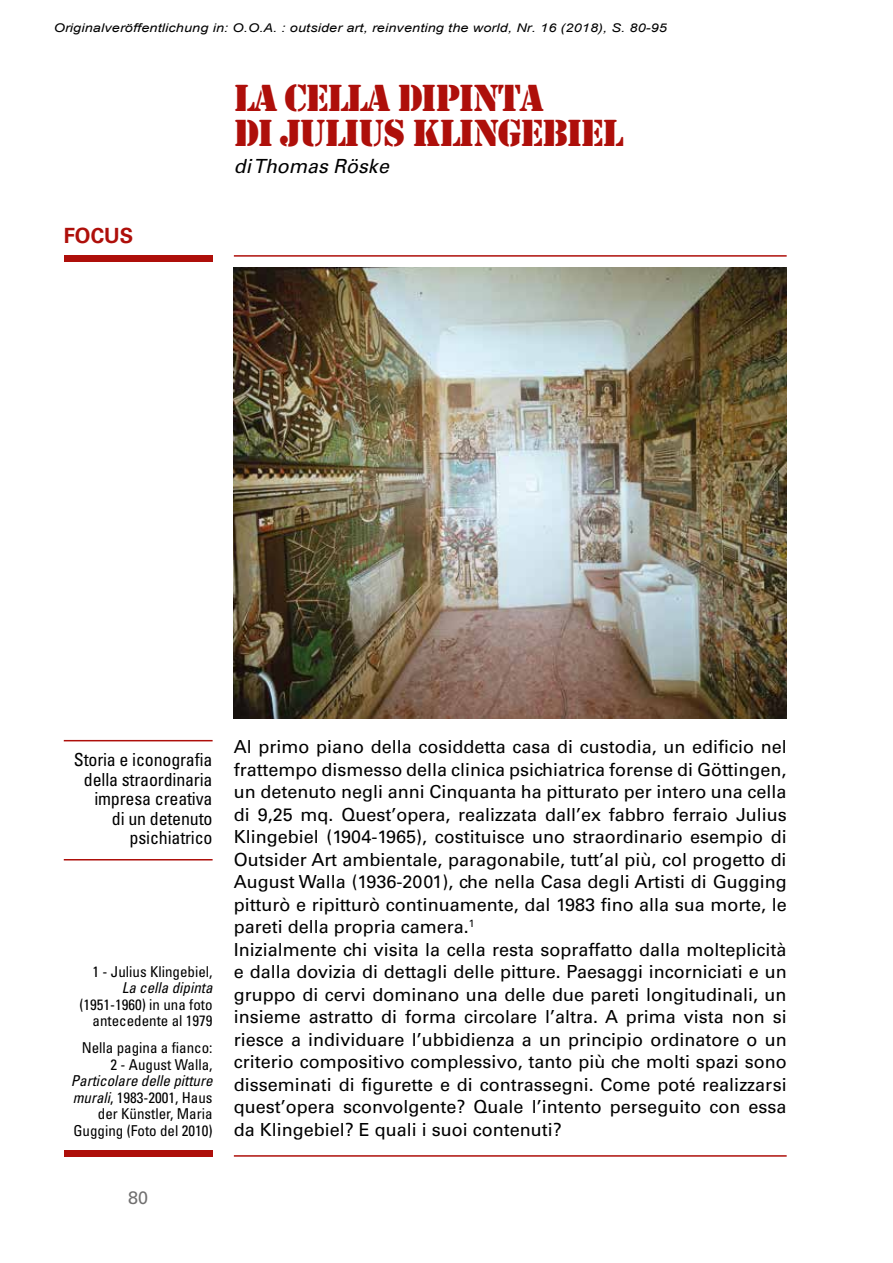
<style>
.page{position:relative;width:893px;height:1263px;background:#fff}
.page>*{position:absolute;margin:0;border:0;box-sizing:border-box;transform-origin:0 0}
.t1{font:39px/34.5px "Stencil";letter-spacing:-.035em;color:#ae0f0a}
.t2{font:700 21px "Univers";color:#ae0f0a;scale:.96 1}
.t3{font:italic 19.5px "Univers";color:#000}
.t4{font:18px/22.5px "Univers";color:#000}
.t5{font:condensed 18px/19.5px "Univers";letter-spacing:-.01em;color:#000;text-align:right}
.t6{font:18px "Univers";color:#706f6f}
.t7{font:condensed 15px/16.5px "Univers";color:#000;text-align:right}
.t8{font:italic condensed 15px "Univers";color:#000}
.t9{font:italic 12px "Arial";letter-spacing:.01em;color:#000;scale:1.2 1}
.s1{font-style:italic}
</style>
<div class="page">
<hr style="left:234px;top:1155px;width:553px;height:2px;background:#ae0f0a">
<div style="left:64px;top:1150px;width:149px;height:7px;background:#ae0f0a"></div>
<hr style="left:234px;top:255px;width:553px;height:2px;background:#ae0f0a">
<div style="left:64px;top:255px;width:149px;height:7px;background:#ae0f0a"></div>
<hr style="left:64px;top:859px;width:149px;height:1px;background:#ae0f0a">
<hr style="left:64px;top:740px;width:149px;height:1px;background:#ae0f0a">
<img style="left:234px;top:268px;width:553px;height:451px">
<p class="t9" style="left:54px;top:20px;width:513px">Originalveröffentlichung in: O.O.A. : outsider art, reinventing the world, Nr. 16 (2018), S. 80-95</p>
<p class="t2" style="left:64px;top:224px;width:74px">FOCUS</p>
<h1 class="t1" style="left:234px;top:81px;width:391px">LA CELLA DIPINTA<br>DI JULIUS KLINGEBIEL</h1>
<p class="t3" style="left:234px;top:154px;width:157px">di Thomas Röske</p>
<p class="t5" style="left:74px;top:750px;width:140px">Storia e iconografia della straordinaria impresa creativa<br>di un detenuto psichiatrico</p>
<p class="t7" style="left:93px;top:963px;width:121px">1 - Julius Klingebiel,</p>
<p class="t8" style="left:122px;top:978px;width:92px">La cella dipinta</p>
<p class="t7" style="left:79px;top:996px;width:135px">(1951-1960) in una foto antecedente al 1979</p>
<p class="t7" style="left:82px;top:1039px;width:132px">Nella pagina a fianco:<br>2 - August Walla,</p>
<p class="t7" style="left:71px;top:1072px;width:143px"><span class="s1">Particolare delle pitture murali</span>, 1983-2001, Haus der Künstler, Maria<br>Gugging (Foto del 2010)</p>
<p class="t6" style="left:128px;top:1187px;width:22px">80</p>
<p class="t4" style="left:234px;top:736px;width:554px">Al primo piano della cosiddetta casa di custodia, un edificio nel frattempo dismesso della clinica psichiatrica forense di Göttingen, un detenuto negli anni Cinquanta ha pitturato per intero una cella di 9,25 mq. Quest’opera, realizzata dall’ex fabbro ferraio Julius Klingebiel (1904-1965), costituisce uno straordinario esempio di Outsider Art ambientale, paragonabile, tutt’al più, col progetto di August Walla (1936-2001), che nella Casa degli Artisti di Gugging pitturò e ripitturò continuamente, dal 1983 fino alla sua morte, le pareti della propria camera.<sup>1<br></sup>Inizialmente chi visita la cella resta sopraffatto dalla molteplicità e dalla dovizia di dettagli delle pitture. Paesaggi incorniciati e un gruppo di cervi dominano una delle due pareti longitudinali, un insieme astratto di forma circolare l’altra. A prima vista non si riesce a individuare l’ubbidienza a un principio ordinatore o un criterio compositivo complessivo, tanto più che molti spazi sono disseminati di figurette e di contrassegni. Come poté realizzarsi quest’opera sconvolgente? Quale l’intento perseguito con essa da Klingebiel? E quali i suoi contenuti?</p>
</div>
